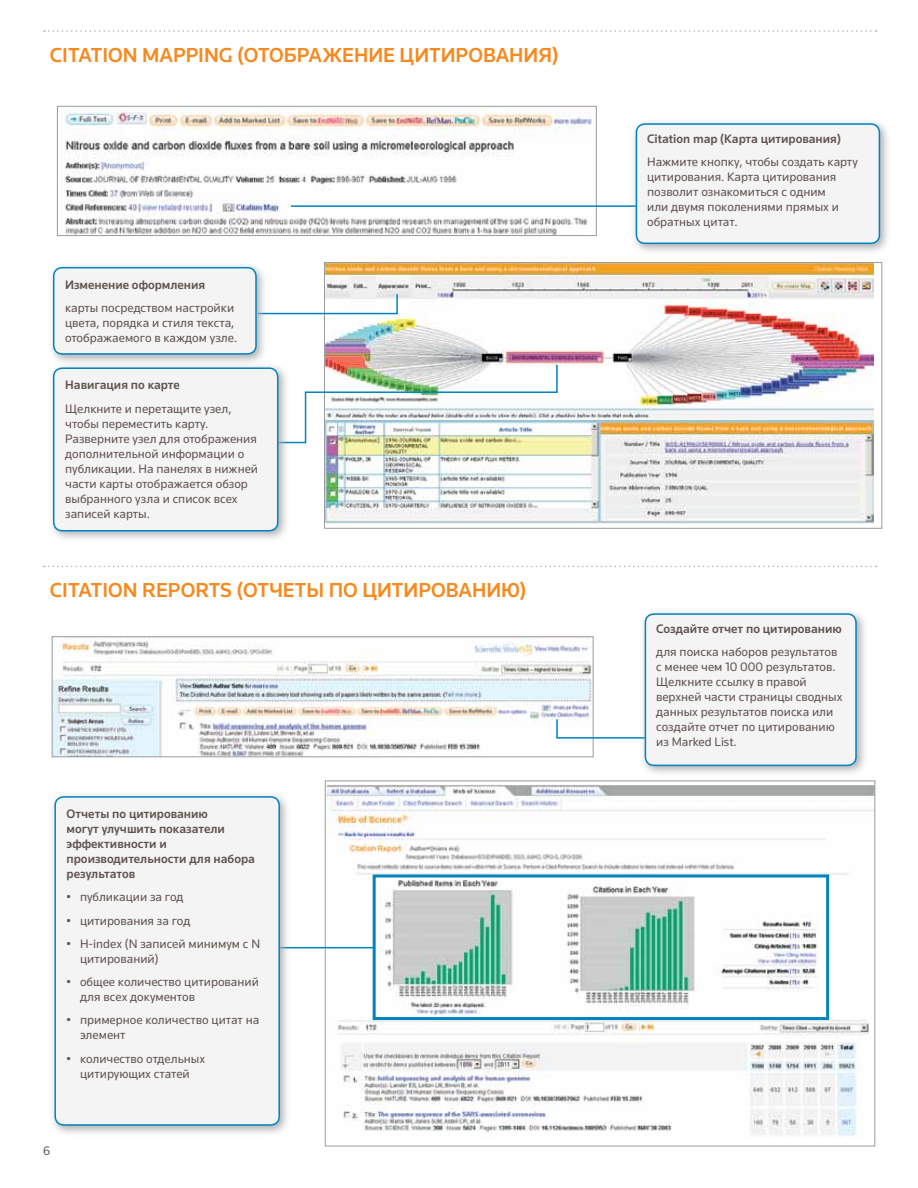
<style>
.page{position:relative;width:918px;height:1188px;background:#fff}
.page>*{position:absolute;margin:0;border:0;box-sizing:border-box;transform-origin:0 0}
.t1{font:500 21px "Knowledge";color:#f6891f}
.t2{font:12.75px/15px "Knowledge";color:#60534f}
.t3{font:500 12.75px/15px "Knowledge";color:#60534f}
</style>
<div class="page">
<svg style="left:44px;top:30px;width:833px;height:2px"></svg>
<img style="left:63px;top:108px;width:529px;height:126px">
<div style="left:57px;top:106px;width:540px;height:130px;border:1px solid #999b9e"></div>
<hr style="left:291px;top:205px;width:373px;height:2px;background:#0083bf">
<svg style="left:630px;top:122px;width:258px;height:130px"></svg>
<div style="left:636px;top:124px;width:243px;height:119px;background:#f4f4f5;border-radius:9px"></div>
<div style="left:636px;top:123px;width:244px;height:121px;border:2px solid #0083bf;border-radius:9px"></div>
<img style="left:326px;top:264px;width:547px;height:259px">
<div style="left:324px;top:262px;width:558px;height:267px;border:1px solid #999b9e"></div>
<img style="left:290px;top:363px;width:268px;height:81px">
<svg style="left:268px;top:293px;width:131px;height:22px"></svg>
<svg style="left:52px;top:266px;width:216px;height:96px"></svg>
<div style="left:54px;top:268px;width:202px;height:86px;background:#f4f4f5;border-radius:9px"></div>
<div style="left:53px;top:267px;width:204px;height:88px;border:2px solid #0083bf;border-radius:9px"></div>
<svg style="left:52px;top:362px;width:238px;height:177px"></svg>
<div style="left:54px;top:368px;width:224px;height:163px;background:#f4f4f5;border-radius:9px"></div>
<div style="left:53px;top:367px;width:225px;height:164px;border:2px solid #0083bf;border-radius:9px"></div>
<img style="left:54px;top:638px;width:538px;height:117px">
<div style="left:52px;top:636px;width:542px;height:121px;border:1px solid #999b9e"></div>
<svg style="left:44px;top:566px;width:833px;height:1px"></svg>
<svg style="left:556px;top:718px;width:83px;height:21px"></svg>
<svg style="left:639px;top:612px;width:226px;height:162px"></svg>
<div style="left:645px;top:614px;width:211px;height:151px;background:#f4f4f5;border-radius:9px"></div>
<div style="left:645px;top:613px;width:212px;height:153px;border:2px solid #0083bf;border-radius:9px"></div>
<img style="left:327px;top:785px;width:546px;height:351px">
<div style="left:373px;top:874px;width:456px;height:146px;border:3px solid #0083bf"></div>
<hr style="left:265px;top:947px;width:109px;height:1px;background:#0083bf">
<svg style="left:53px;top:795px;width:238px;height:339px"></svg>
<div style="left:55px;top:797px;width:224px;height:328px;background:#f4f4f5;border-radius:9px"></div>
<div style="left:54px;top:796px;width:226px;height:330px;border:2px solid #0083bf;border-radius:9px"></div>
<h1 class="t1" style="left:50px;top:42px;width:510px">CITATION MAPPING (ОТОБРАЖЕНИЕ ЦИТИРОВАНИЯ)</h1>
<p class="t3" style="left:65px;top:277px;width:142px">Изменение оформления</p>
<p class="t2" style="left:65px;top:300px;width:174px">карты посредством настройки цвета, порядка и стиля текста, отображаемого в каждом узле.</p>
<p class="t3" style="left:65px;top:378px;width:116px">Навигация по карте</p>
<p class="t2" style="left:65px;top:401px;width:194px">Щелкните и перетащите узел, чтобы переместить карту.<br>Разверните узел для отображения дополнительной информации о публикации. На панелях в нижней части карты отображается обзор выбранного узла и список всех записей карты.</p>
<h1 class="t1" style="left:50px;top:577px;width:478px">CITATION REPORTS (ОТЧЕТЫ ПО ЦИТИРОВАНИЮ)</h1>
<p class="t3" style="left:67px;top:806px;width:190px">Отчеты по цитированию<br>могут улучшить показатели эффективности и производительности для набора результатов</p>
<p class="t2" style="left:67px;top:889px;width:118px">• публикации за год</p>
<p class="t2" style="left:67px;top:913px;width:125px">• цитирования за год</p>
<p class="t2" style="left:80px;top:936px;width:182px;text-indent:-14px">• H-index (N записей минимум с N цитирований)</p>
<p class="t2" style="left:80px;top:974px;width:180px;text-indent:-14px">• общее количество цитирований для всех документов</p>
<p class="t2" style="left:80px;top:1012px;width:181px;text-indent:-14px">• примерное количество цитат на элемент</p>
<p class="t2" style="left:67px;top:1051px;width:140px;text-align:center">• количество отдельных цитирующих статей</p>
<p class="t2" style="left:43px;top:1143px;width:9px">6</p>
<p class="t3" style="left:647px;top:131px;width:195px">Citation map (Карта цитирования)</p>
<p class="t2" style="left:647px;top:154px;width:212px">Нажмите кнопку, чтобы создать карту цитирования. Карта цитирования позволит ознакомиться с одним<br>или двумя поколениями прямых и обратных цитат.</p>
<p class="t3" style="left:656px;top:621px;width:187px">Создайте отчет по цитированию</p>
<p class="t2" style="left:656px;top:645px;width:188px">для поиска наборов результатов с менее чем 10 000 результатов.<br>Щелкните ссылку в правой верхней части страницы сводных данных результатов поиска или создайте отчет по цитированию из Marked List.</p>
</div>
